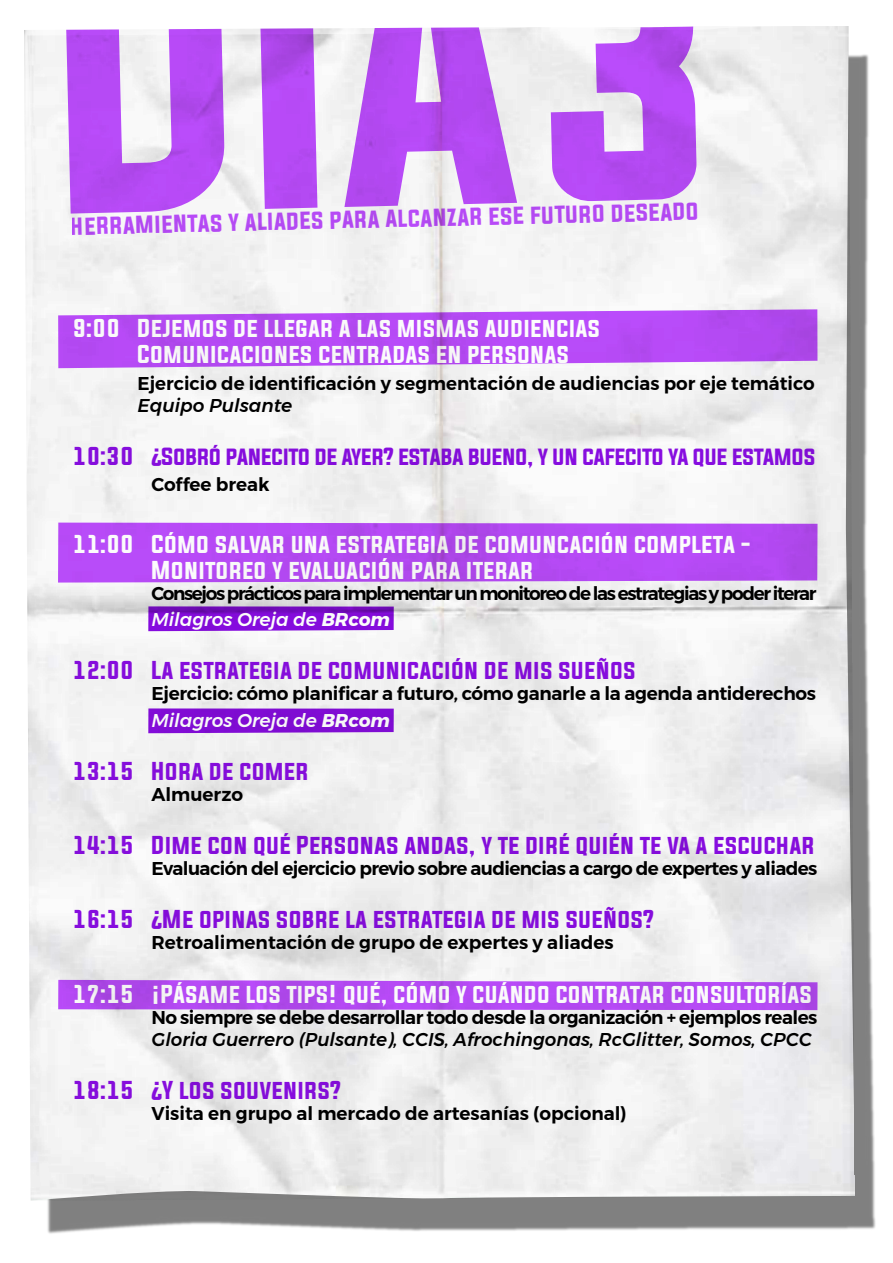
<style>
.page{position:relative;width:893px;height:1263px;background:#fff}
.page>*{position:absolute;margin:0;border:0;box-sizing:border-box;transform-origin:0 0}
.t1{font:321px "Evogria";color:#be4eff}
.t2{font:22.05px "Evogria";color:#be4eff}
.t3{font:21.9px/26.2px "Evogria";color:#fff}
.t4{font:21.9px "Evogria";color:#890ee2}
.t5{font:21px "Evogria";letter-spacing:-.03em;color:#890ee2}
.t6{font:600 18.45px/26.2px "Montserrat";letter-spacing:-.015em;color:#000}
.t7{font:600 18.45px/26.2px "Montserrat";letter-spacing:-.075em;color:#000}
.t8{font:italic 500 18.45px "Montserrat";color:#000}
.t9{font:600 18.45px "Montserrat";letter-spacing:-.035em;color:#000}
.s1{font-size:21.9px}
.s2{font-weight:500;font-style:italic;color:#fff}
.s3{font-weight:700;font-style:italic;color:#fff}
</style>
<div class="page">
<img style="left:47px;top:54px;width:829px;height:1180px">
<img style="left:24px;top:26px;width:831px;height:1174px">
<h1 class="t1" style="left:51px;top:-146px;width:674px;rotate:-1deg">DÍA3</h1>
<p class="t2" style="left:70px;top:208px;width:630px;rotate:-1deg">HERRAMIENTAS Y ALIADES PARA ALCANZAR ESE FUTURO DESEADO</p>
<p class="t3" style="left:138px;top:316px;width:464px;text-indent:-65px">9:00 DEJEMOS DE LLEGAR A LAS MISMAS AUDIENCIAS<br>COMUNICACIONES CENTRADAS EN PERSONAS</p>
<p class="t6" style="left:138px;top:370px;width:678px">Ejercicio de identificación y segmentación de audiencias por eje temático</p>
<p class="t8" style="left:138px;top:391px;width:156px">Equipo Pulsante</p>
<p class="t5" style="left:73px;top:442px;width:745px"><span class="s1">10:30</span> ¿SOBRÓ PANECITO DE AYER? ESTABA BUENO, Y UN CAFECITO YA QUE ESTAMOS</p>
<p class="t6" style="left:151px;top:471px;width:120px">Coffee break</p>
<p class="t3" style="left:151px;top:532px;width:602px;text-indent:-79px">11:00 CÓMO SALVAR UNA ESTRATEGIA DE COMUNCACIÓN COMPLETA -<br>MONITOREO Y EVALUACIÓN PARA ITERAR</p>
<p class="t7" style="left:151px;top:580px;width:666px">Consejos prácticos para implementar un monitoreo de las estrategias y poder iterar<br><span class="s2">Milagros Oreja de</span> <span class="s3">BRcom</span></p>
<p class="t4" style="left:73px;top:655px;width:565px">12:00 LA ESTRATEGIA DE COMUNICACIÓN DE MIS SUEÑOS</p>
<p class="t6" style="left:151px;top:681px;width:666px">Ejercicio: cómo planificar a futuro, cómo ganarle a la agenda antiderechos<br><span class="s2">Milagros Oreja de</span> <span class="s3">BRcom</span></p>
<p class="t4" style="left:73px;top:755px;width:238px">13:15 HORA DE COMER</p>
<p class="t6" style="left:151px;top:781px;width:93px">Almuerzo</p>
<p class="t4" style="left:73px;top:830px;width:744px">14:15 DIME CON QUÉ PERSONAS ANDAS, Y TE DIRÉ QUIÉN TE VA A ESCUCHAR</p>
<p class="t9" style="left:151px;top:854px;width:667px">Evaluación del ejercicio previo sobre audiencias a cargo de expertes y aliades</p>
<p class="t4" style="left:73px;top:904px;width:583px">16:15 ¿ME OPINAS SOBRE LA ESTRATEGIA DE MIS SUEÑOS?</p>
<p class="t6" style="left:151px;top:930px;width:464px">Retroalimentación de grupo de expertes y aliades</p>
<p class="t3" style="left:73px;top:982px;width:741px">17:15 ¡PÁSAME LOS TIPS! QUÉ, CÓMO Y CUÁNDO CONTRATAR CONSULTORÍAS</p>
<p class="t6" style="left:151px;top:1004px;width:667px">No siempre se debe desarrollar todo desde la organización + ejemplos reales</p>
<p class="t8" style="left:151px;top:1025px;width:662px">Gloria Guerrero (Pulsante), CCIS, Afrochingonas, RcGlitter, Somos, CPCC</p>
<p class="t4" style="left:73px;top:1075px;width:270px">18:15 ¿Y LOS SOUVENIRS?</p>
<p class="t6" style="left:151px;top:1100px;width:477px">Visita en grupo al mercado de artesanías (opcional)</p>
</div>
